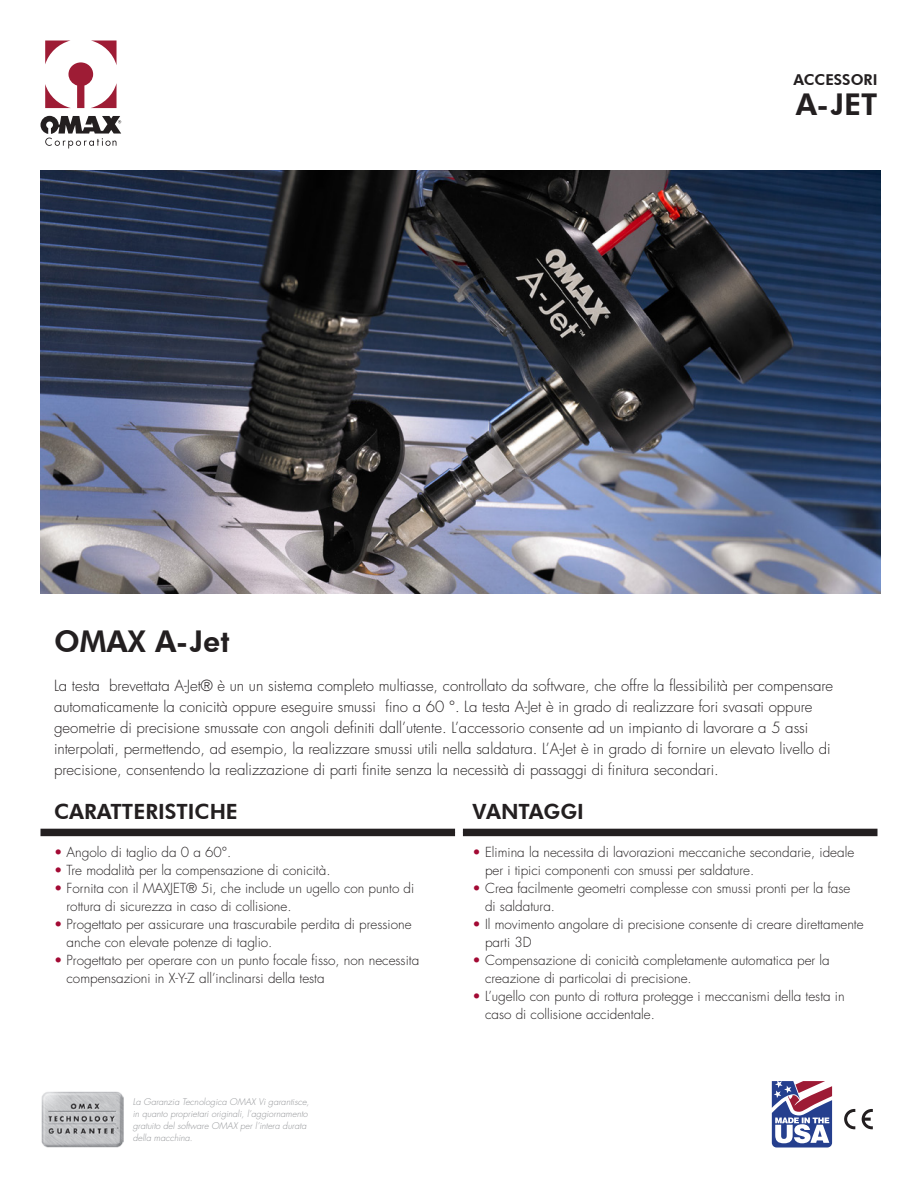
<style>
.page{position:relative;width:918px;height:1188px;background:#fff}
.page>*{position:absolute;margin:0;border:0;box-sizing:border-box;transform-origin:0 0}
.t1{font:800 30px "Futura BT";color:#231f20}
.t2{font:800 21px "Futura BT";color:#231f20}
.t3{font:300 15px/21px "Futura Std";color:#231f20}
.t4{font:800 15px "Futura BT";color:#231f20}
.t5{font:300 13.5px/18px "Futura Std";color:#231f20}
.t6{font:italic 300 9px/12px "Futura Std";color:#939598}
.s1{color:#a30a34}
</style>
<div class="page">
<div style="left:463px;top:829px;width:415px;height:7px;background:#231f20"></div>
<div style="left:40px;top:829px;width:415px;height:7px;background:#231f20"></div>
<svg style="left:45px;top:40px;width:72px;height:68px"></svg>
<svg style="left:41px;top:116px;width:80px;height:32px"></svg>
<svg style="left:844px;top:1109px;width:11px;height:20px"></svg>
<svg style="left:862px;top:1109px;width:11px;height:20px"></svg>
<svg style="left:772px;top:1081px;width:60px;height:67px"></svg>
<img style="left:41px;top:1091px;width:83px;height:57px">
<img style="left:40px;top:171px;width:841px;height:423px">
<p class="t4" style="left:793px;top:71px;width:86px">ACCESSORI</p>
<p class="t1" style="left:796px;top:86px;width:83px">A-JET</p>
<p class="t1" style="left:54px;top:623px;width:177px">OMAX A-Jet</p>
<p class="t3" style="left:54px;top:676px;width:781px">La testa brevettata A-Jet® è un un sistema completo multiasse, controllato da software, che offre la flessibilità per compensare automaticamente la conicità oppure eseguire smussi fino a 60 °. La testa A-Jet è in grado di realizzare fori svasati oppure geometrie di precisione smussate con angoli definiti dall’utente. L’accessorio consente ad un impianto di lavorare a 5 assi interpolati, permettendo, ad esempio, la realizzare smussi utili nella saldatura. L’A-Jet è in grado di fornire un elevato livello di precisione, consentendo la realizzazione di parti finite senza la necessità di passaggi di finitura secondari.</p>
<p class="t2" style="left:54px;top:799px;width:185px">CARATTERISTICHE</p>
<p class="t2" style="left:472px;top:799px;width:113px">VANTAGGI</p>
<p class="t5" style="left:54px;top:844px;width:179px"><span class="s1">•</span> Angolo di taglio da 0 a 60°.</p>
<p class="t5" style="left:54px;top:862px;width:278px"><span class="s1">•</span> Tre modalità per la compensazione di conicità.</p>
<p class="t5" style="left:67px;top:880px;width:349px;text-indent:-13px"><span class="s1">•</span> Fornita con il MAXJET® 5i, che include un ugello con punto di rottura di sicurezza in caso di collisione.</p>
<p class="t5" style="left:67px;top:916px;width:347px;text-indent:-13px"><span class="s1">•</span> Progettato per assicurare una trascurabile perdita di pressione anche con elevate potenze di taglio.</p>
<p class="t5" style="left:54px;top:952px;width:367px"><span class="s1">•</span> Progettato per operare con un punto focale fisso, non necessita</p>
<p class="t5" style="left:67px;top:970px;width:260px">compensazioni in X-Y-Z all’inclinarsi della testa</p>
<p class="t5" style="left:472px;top:844px;width:383px"><span class="s1">•</span> Elimina la necessita di lavorazioni meccaniche secondarie, ideale</p>
<p class="t5" style="left:485px;top:862px;width:271px">per i tipici componenti con smussi per saldature.</p>
<p class="t5" style="left:485px;top:880px;width:367px;text-indent:-13px"><span class="s1">•</span> Crea facilmente geometri complesse con smussi pronti per la fase di saldatura.</p>
<p class="t5" style="left:472px;top:916px;width:393px"><span class="s1">•</span> Il movimento angolare di precisione consente di creare direttamente</p>
<p class="t5" style="left:485px;top:934px;width:48px">parti 3D</p>
<p class="t5" style="left:472px;top:952px;width:359px"><span class="s1">•</span> Compensazione di conicità completamente automatica per la</p>
<p class="t5" style="left:485px;top:970px;width:208px">creazione di particolai di precisione.</p>
<p class="t5" style="left:472px;top:988px;width:374px"><span class="s1">•</span> L’ugello con punto di rottura protegge i meccanismi della testa in</p>
<p class="t5" style="left:485px;top:1006px;width:171px">caso di collisione accidentale.</p>
<p class="t6" style="left:133px;top:1096px;width:178px">La Garanzia Tecnologica OMAX Vi garantisce, in quanto proprietari originali, l’aggiornamento gratuito del software OMAX per l’intera durata della macchina.</p>
</div>
